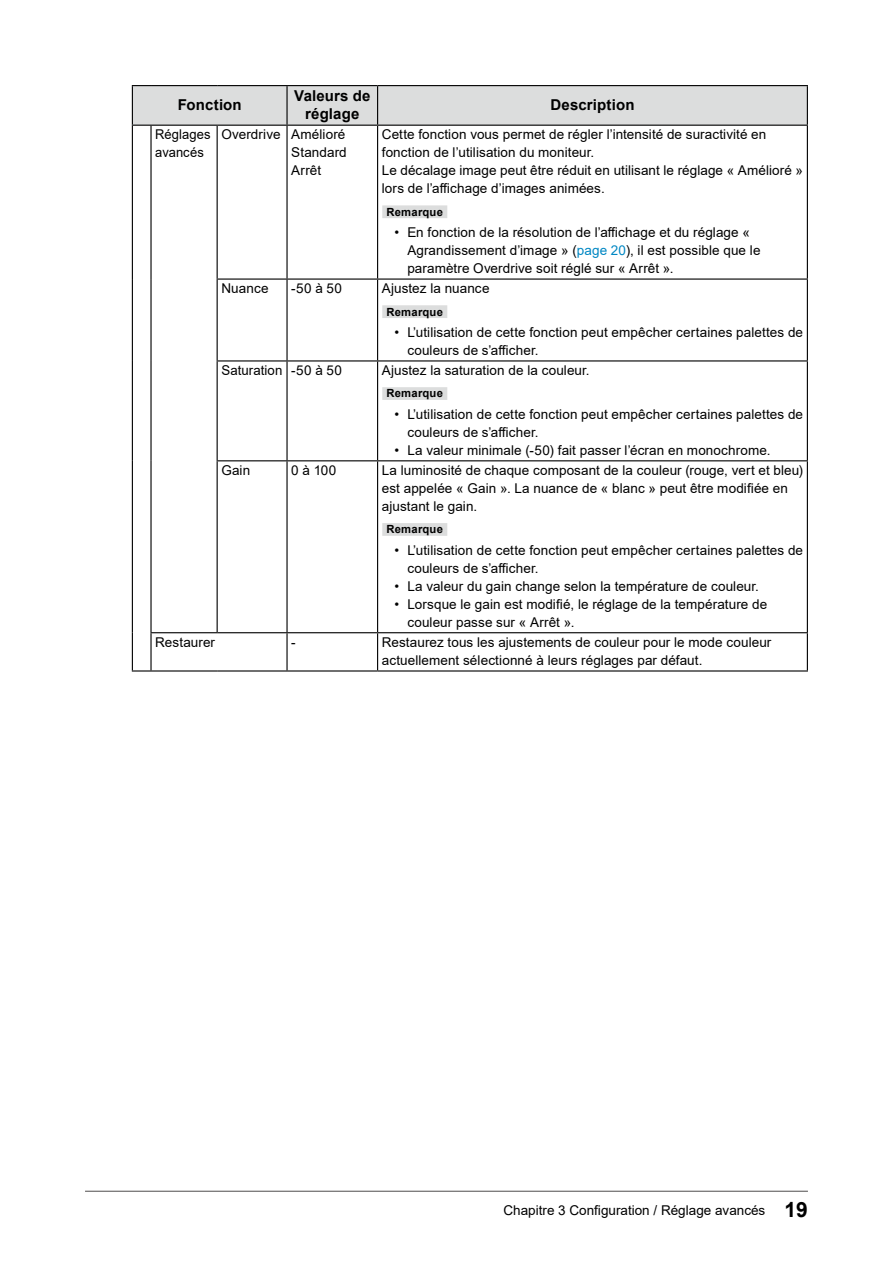
<style>
.page{position:relative;width:893px;height:1263px;background:#fff}
.page>*{position:absolute;margin:0;border:0;box-sizing:border-box;transform-origin:0 0}
.t1{font:700 15px/18px "Arial";letter-spacing:.01em;color:#000;text-align:center}
.t2{font:13.5px/18px "Arial";letter-spacing:.005em;color:#000}
.t3{font:13.5px/18px "Arial";letter-spacing:.005em;color:#000;scale:.96 1}
.t4{font:700 11.25px "Arial";letter-spacing:.02em;color:#000}
.s1{color:#0087c3}
.s2{font-weight:700;font-size:21px}
</style>
<div class="page">
<hr style="left:132px;top:633px;width:1px;height:37px;background:#000">
<hr style="left:150px;top:633px;width:2px;height:37px;background:#000">
<svg style="left:132px;top:670px;width:19px;height:1px"></svg>
<hr style="left:807px;top:86px;width:1px;height:39px;background:#000">
<hr style="left:132px;top:126px;width:1px;height:153px;background:#000">
<hr style="left:150px;top:126px;width:2px;height:153px;background:#000">
<hr style="left:217px;top:126px;width:1px;height:152px;background:#000">
<hr style="left:286px;top:126px;width:2px;height:152px;background:#000">
<hr style="left:377px;top:126px;width:1px;height:152px;background:#000">
<hr style="left:807px;top:126px;width:1px;height:152px;background:#000">
<hr style="left:132px;top:279px;width:1px;height:82px;background:#000">
<hr style="left:150px;top:279px;width:2px;height:82px;background:#000">
<hr style="left:217px;top:280px;width:1px;height:80px;background:#000">
<hr style="left:286px;top:280px;width:2px;height:80px;background:#000">
<hr style="left:377px;top:280px;width:1px;height:80px;background:#000">
<hr style="left:807px;top:280px;width:1px;height:80px;background:#000">
<hr style="left:132px;top:361px;width:1px;height:100px;background:#000">
<hr style="left:150px;top:361px;width:2px;height:100px;background:#000">
<hr style="left:217px;top:361px;width:1px;height:99px;background:#000">
<hr style="left:286px;top:361px;width:2px;height:99px;background:#000">
<hr style="left:377px;top:361px;width:1px;height:99px;background:#000">
<hr style="left:807px;top:361px;width:1px;height:99px;background:#000">
<hr style="left:132px;top:461px;width:1px;height:172px;background:#000">
<hr style="left:150px;top:461px;width:2px;height:171px;background:#000">
<hr style="left:217px;top:461px;width:1px;height:171px;background:#000">
<hr style="left:286px;top:461px;width:2px;height:171px;background:#000">
<hr style="left:377px;top:461px;width:1px;height:171px;background:#000">
<hr style="left:807px;top:461px;width:1px;height:171px;background:#000">
<hr style="left:286px;top:633px;width:2px;height:37px;background:#000">
<hr style="left:377px;top:633px;width:1px;height:37px;background:#000">
<hr style="left:807px;top:633px;width:1px;height:37px;background:#000">
<hr style="left:378px;top:85px;width:430px;height:1px;background:#000">
<svg style="left:132px;top:85px;width:675px;height:41px;background:#d2d3d3"></svg>
<hr style="left:151px;top:125px;width:66px;height:1px;background:#000">
<hr style="left:217px;top:125px;width:70px;height:1px;background:#000">
<hr style="left:287px;top:125px;width:91px;height:1px;background:#000">
<hr style="left:378px;top:125px;width:430px;height:1px;background:#000">
<hr style="left:217px;top:278px;width:70px;height:2px;background:#000">
<hr style="left:287px;top:278px;width:91px;height:2px;background:#000">
<hr style="left:378px;top:278px;width:430px;height:2px;background:#000">
<hr style="left:217px;top:360px;width:70px;height:1px;background:#000">
<hr style="left:287px;top:360px;width:91px;height:1px;background:#000">
<hr style="left:378px;top:360px;width:430px;height:1px;background:#000">
<hr style="left:217px;top:460px;width:70px;height:1px;background:#000">
<hr style="left:287px;top:460px;width:91px;height:1px;background:#000">
<hr style="left:378px;top:460px;width:430px;height:1px;background:#000">
<hr style="left:150px;top:632px;width:67px;height:1px;background:#000">
<hr style="left:217px;top:632px;width:70px;height:1px;background:#000">
<hr style="left:287px;top:632px;width:91px;height:1px;background:#000">
<hr style="left:378px;top:632px;width:430px;height:1px;background:#000">
<hr style="left:151px;top:670px;width:66px;height:1px;background:#000">
<hr style="left:217px;top:670px;width:70px;height:1px;background:#000">
<hr style="left:287px;top:670px;width:91px;height:1px;background:#000">
<hr style="left:378px;top:670px;width:430px;height:1px;background:#000">
<div style="left:382px;top:205px;width:65px;height:13px;background:#dcdddd"></div>
<div style="left:382px;top:305px;width:65px;height:13px;background:#dcdddd"></div>
<div style="left:382px;top:387px;width:65px;height:13px;background:#dcdddd"></div>
<div style="left:382px;top:523px;width:65px;height:13px;background:#dcdddd"></div>
<hr style="left:85px;top:1191px;width:723px;height:1px;background:#595757">
<p class="t1" style="left:178px;top:96px;width:66px">Fonction</p>
<p class="t1" style="left:294px;top:87px;width:78px">Valeurs de réglage</p>
<p class="t1" style="left:550px;top:96px;width:85px">Description</p>
<p class="t3" style="left:155px;top:125px;width:59px">Réglages avancés</p>
<p class="t2" style="left:291px;top:125px;width:57px;text-align:justify;text-indent:-70px">Overdrive Amélioré Standard Arrêt</p>
<p class="t2" style="left:382px;top:125px;width:423px">Cette fonction vous permet de régler l’intensité de suractivité en fonction de l’utilisation du moniteur.<br>Le décalage image peut être réduit en utilisant le réglage « Amélioré » lors de l’affichage d’images animées.</p>
<p class="t4" style="left:387px;top:204px;width:58px">Remarque</p>
<p class="t2" style="left:407px;top:223px;width:355px;text-indent:-13px">• En fonction de la résolution de l’affichage et du réglage «<br>Agrandissement d’image » (<span class="s1">page 20</span>), il est possible que le paramètre Overdrive soit réglé sur « Arrêt ».</p>
<p class="t2" style="left:221px;top:279px;width:49px">Nuance</p>
<p class="t2" style="left:291px;top:279px;width:52px">-50 à 50</p>
<p class="t2" style="left:382px;top:279px;width:109px">Ajustez la nuance</p>
<p class="t4" style="left:387px;top:304px;width:58px">Remarque</p>
<p class="t2" style="left:407px;top:323px;width:397px;text-indent:-13px">• L’utilisation de cette fonction peut empêcher certaines palettes de couleurs de s’afficher.</p>
<p class="t2" style="left:221px;top:361px;width:122px">Saturation -50 à 50</p>
<p class="t2" style="left:382px;top:361px;width:209px">Ajustez la saturation de la couleur.</p>
<p class="t4" style="left:387px;top:386px;width:58px">Remarque</p>
<p class="t2" style="left:407px;top:405px;width:397px;text-indent:-13px">• L’utilisation de cette fonction peut empêcher certaines palettes de couleurs de s’afficher.</p>
<p class="t2" style="left:395px;top:441px;width:377px">• La valeur minimale (-50) fait passer l’écran en monochrome.</p>
<p class="t2" style="left:221px;top:461px;width:30px">Gain</p>
<p class="t2" style="left:291px;top:461px;width:47px">0 à 100</p>
<p class="t2" style="left:382px;top:461px;width:423px">La luminosité de chaque composant de la couleur (rouge, vert et bleu) est appelée « Gain ». La nuance de « blanc » peut être modifiée en ajustant le gain.</p>
<p class="t4" style="left:387px;top:521px;width:58px">Remarque</p>
<p class="t2" style="left:407px;top:541px;width:397px;text-indent:-13px">• L’utilisation de cette fonction peut empêcher certaines palettes de couleurs de s’afficher.</p>
<p class="t2" style="left:395px;top:577px;width:366px">• La valeur du gain change selon la température de couleur.</p>
<p class="t2" style="left:407px;top:595px;width:361px;text-indent:-13px">• Lorsque le gain est modifié, le réglage de la température de couleur passe sur « Arrêt ».</p>
<p class="t2" style="left:155px;top:633px;width:61px">Restaurer</p>
<p class="t2" style="left:291px;top:633px;width:6px">-</p>
<p class="t2" style="left:382px;top:633px;width:391px">Restaurez tous les ajustements de couleur pour le mode couleur actuellement sélectionné à leurs réglages par défaut.</p>
<p class="t2" style="left:503px;top:1201px;width:306px">Chapitre 3 Configuration / Réglage avancés <span class="s2">19</span></p>
</div>
